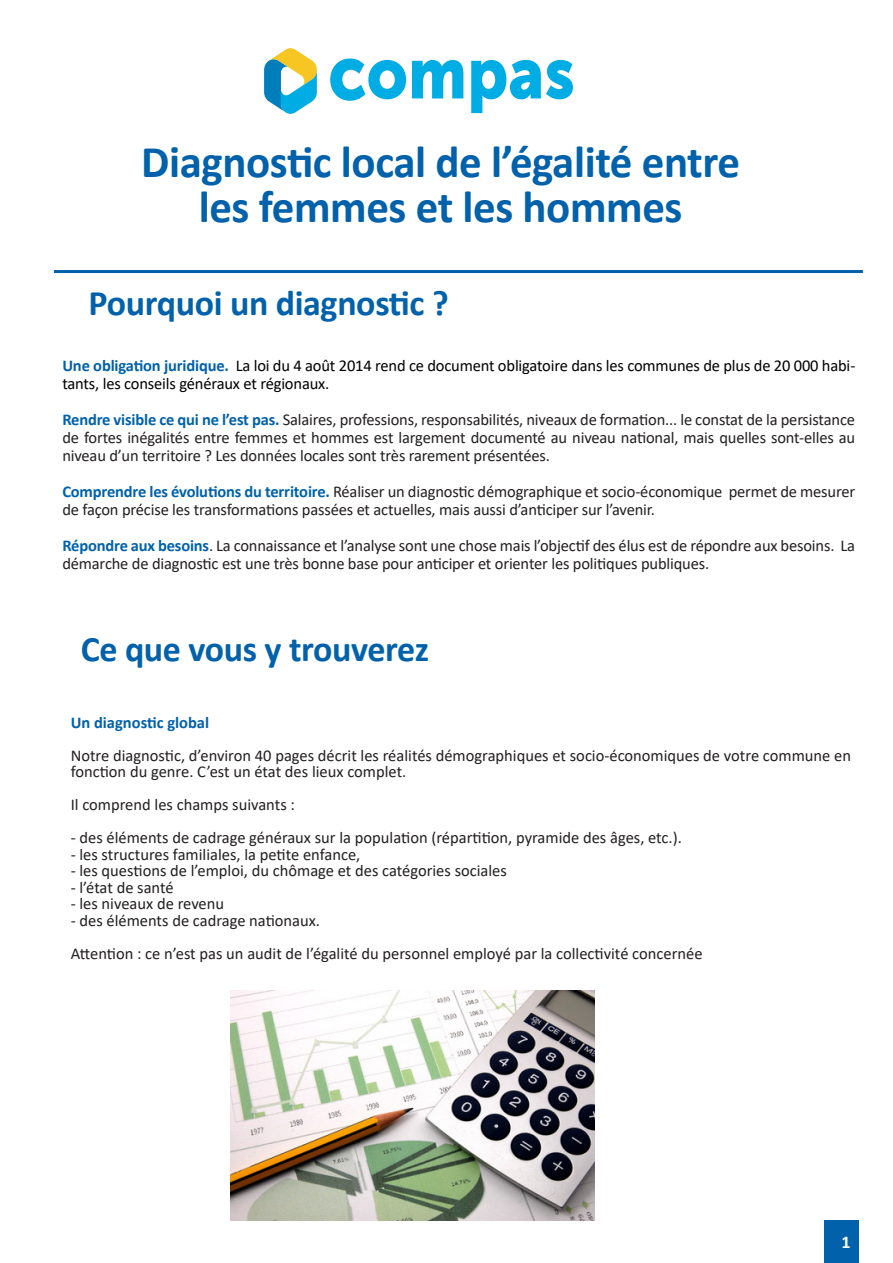
<style>
.page{position:relative;width:893px;height:1263px;background:#fff}
.page>*{position:absolute;margin:0;border:0;box-sizing:border-box;transform-origin:0 0}
.Titre_Sommaire{font:700 45.45px/45px "Calibri";letter-spacing:-.01em;color:#0161aa;text-align:center}
.Encadré_Compas{font:700 36px "Calibri";letter-spacing:-.01em;color:#0161aa}
.t1{font:700 18px "Calibri";color:#fff}
.Encadré_Compas-2{font:16.5px/18px "Calibri";letter-spacing:-.01em;color:#231f20}
.Encadré_Compas-3{font:16.5px/18px "Calibri";letter-spacing:-.01em;color:#000}
.Encadré_Compas-4{font:700 16.5px "Calibri";color:#0161aa}
.s1{font-weight:700;color:#0161aa}
</style>
<div class="page">
<div style="left:824px;top:1220px;width:35px;height:43px;background:#0161aa"></div>
<hr style="left:54px;top:270px;width:809px;height:3px;background:#0161aa">
<svg style="left:330px;top:58px;width:76px;height:43px"></svg>
<svg style="left:412px;top:60px;width:51px;height:38px"></svg>
<svg style="left:471px;top:60px;width:102px;height:53px"></svg>
<svg style="left:264px;top:48px;width:53px;height:66px"></svg>
<img style="left:230px;top:991px;width:364px;height:229px">
<p class="Titre_Sommaire" style="left:141px;top:138px;width:600px">Diagnostic local de l’égalité entre les femmes et les hommes</p>
<p class="Encadré_Compas" style="left:89px;top:278px;width:362px">Pourquoi un diagnostic ?</p>
<p class="Encadré_Compas-3" style="left:62px;top:356px;width:794px"><span class="s1">Une obligation juridique.</span> La loi du 4 août 2014 rend ce document obligatoire dans les communes de plus de 20 000 habi&shy;tants, les conseils généraux et régionaux.</p>
<p class="Encadré_Compas-2" style="left:62px;top:410px;width:794px;text-align:justify"><span class="s1">Rendre visible ce qui ne l’est pas.</span> Salaires, professions, responsabilités, niveaux de formation... le constat de la persistance de fortes inégalités entre femmes et hommes est largement documenté au niveau national, mais quelles sont-elles au niveau d’un territoire ? Les données locales sont très rarement présentées.</p>
<p class="Encadré_Compas-2" style="left:62px;top:482px;width:794px"><span class="s1">Comprendre les évolutions du territoire.</span> Réaliser un diagnostic démographique et socio-économique permet de mesurer de façon précise les transformations passées et actuelles, mais aussi d’anticiper sur l’avenir.</p>
<p class="Encadré_Compas-2" style="left:62px;top:536px;width:794px"><span class="s1">Répondre aux besoins</span>. La connaissance et l’analyse sont une chose mais l’objectif des élus est de répondre aux besoins. La démarche de diagnostic est une très bonne base pour anticiper et orienter les politiques publiques.</p>
<p class="Encadré_Compas" style="left:81px;top:623px;width:350px">Ce que vous y trouverez</p>
<p class="Encadré_Compas-4" style="left:71px;top:711px;width:140px">Un diagnostic global</p>
<p class="Encadré_Compas-2" style="left:71px;top:747px;width:782px;line-height:16.5px">Notre diagnostic, d’environ 40 pages décrit les réalités démographiques et socio-économiques de votre commune en fonction du genre. C’est un état des lieux complet.</p>
<p class="Encadré_Compas-2" style="left:71px;top:795px;width:226px">Il comprend les champs suivants :</p>
<p class="Encadré_Compas-2" style="left:71px;top:828px;width:613px">- des éléments de cadrage généraux sur la population (répartition, pyramide des âges, etc.).</p>
<p class="Encadré_Compas-2" style="left:71px;top:845px;width:291px">- les structures familiales, la petite enfance,</p>
<p class="Encadré_Compas-2" style="left:71px;top:861px;width:438px">- les questions de l’emploi, du chômage et des catégories sociales</p>
<p class="Encadré_Compas-2" style="left:71px;top:878px;width:105px">- l’état de santé</p>
<p class="Encadré_Compas-2" style="left:71px;top:894px;width:155px">- les niveaux de revenu</p>
<p class="Encadré_Compas-2" style="left:71px;top:911px;width:251px">- des éléments de cadrage nationaux.</p>
<p class="Encadré_Compas-2" style="left:71px;top:944px;width:633px">Attention : ce n’est pas un audit de l’égalité du personnel employé par la collectivité concernée</p>
<p class="t1" style="left:842px;top:1230px;width:11px">1</p>
</div>
